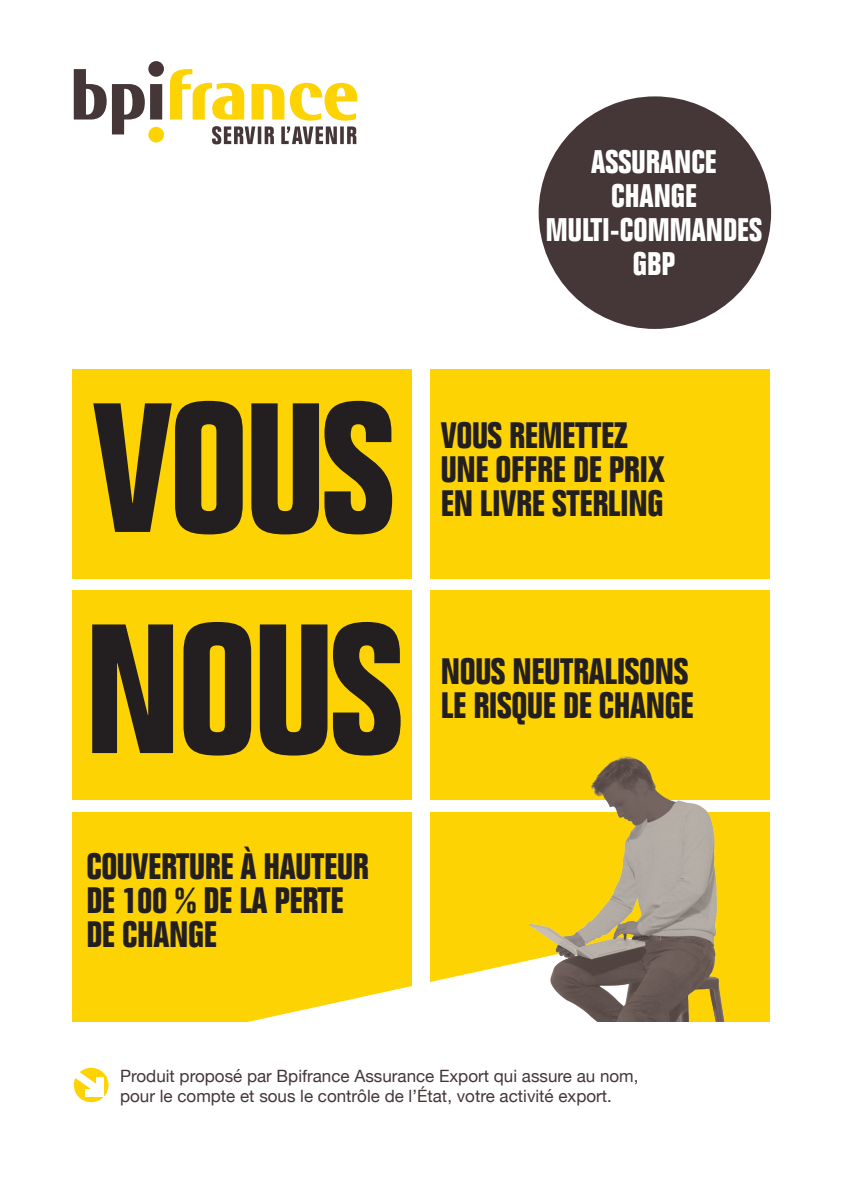
<style>
.page{position:relative;width:842px;height:1191px;background:#fff}
.page>*{position:absolute;margin:0;border:0;box-sizing:border-box;transform-origin:0 0}
.t1{font:700 condensed 180px "Folio";letter-spacing:-.02em;color:#231f20}
.t2{font:700 condensed 36px/34px "Folio";letter-spacing:-.01em;color:#231f20}
.t3{font:700 condensed 32px/34px "Folio";color:#fff;text-align:center}
.t4{font:17px/20px "Helvetica Neue";color:#453638}
</style>
<div class="page">
<div style="left:72px;top:369px;width:340px;height:210px;background:#fed304"></div>
<div style="left:72px;top:590px;width:340px;height:210px;background:#fed304"></div>
<div style="left:72px;top:811px;width:340px;height:210px;background:#fed304"></div>
<div style="left:429px;top:369px;width:341px;height:210px;background:#fed304"></div>
<div style="left:429px;top:590px;width:341px;height:210px;background:#fed304"></div>
<div style="left:429px;top:811px;width:341px;height:210px;background:#fed304"></div>
<svg style="left:74px;top:1067px;width:35px;height:35px"></svg>
<div style="left:86px;top:1089px;width:18px;height:7px;background:#fff"></div>
<div style="left:97px;top:1077px;width:7px;height:18px;background:#fff"></div>
<svg style="left:74px;top:1071px;width:28px;height:23px"></svg>
<svg style="left:235px;top:920px;width:476px;height:102px"></svg>
<img style="left:518px;top:755px;width:252px;height:266px">
<div style="left:148px;top:127px;width:16px;height:15px;background:#fed304;border-radius:50%"></div>
<svg style="left:170px;top:69px;width:187px;height:75px"></svg>
<div style="left:150px;top:84px;width:12px;height:35px;background:#453638"></div>
<div style="left:148px;top:61px;width:16px;height:16px;background:#453638;border-radius:50%"></div>
<svg style="left:74px;top:69px;width:71px;height:65px"></svg>
<div style="left:539px;top:96px;width:232px;height:233px;background:#453638;border-radius:50%"></div>
<p class="t3" style="left:546px;top:145px;width:218px">ASSURANCE<br>CHANGE<br>MULTI-COMMANDES<br>GBP</p>
<h1 class="t1" style="left:93px;top:369px;width:304px">VOUS</h1>
<h1 class="t1" style="left:84px;top:590px;width:320px">NOUS</h1>
<p class="t2" style="left:86px;top:850px;width:284px">COUVERTURE À HAUTEUR<br>DE 100 % DE LA PERTE<br>DE CHANGE</p>
<p class="t2" style="left:441px;top:418px;width:226px">VOUS REMETTEZ<br>UNE OFFRE DE PRIX<br>EN LIVRE STERLING</p>
<p class="t2" style="left:441px;top:654px;width:255px">NOUS NEUTRALISONS<br>LE RISQUE DE CHANGE</p>
<p class="t4" style="left:120px;top:1067px;width:520px">Produit proposé par Bpifrance Assurance Export qui assure au nom, pour le compte et sous le contrôle de l’État, votre activité export.</p>
</div>
